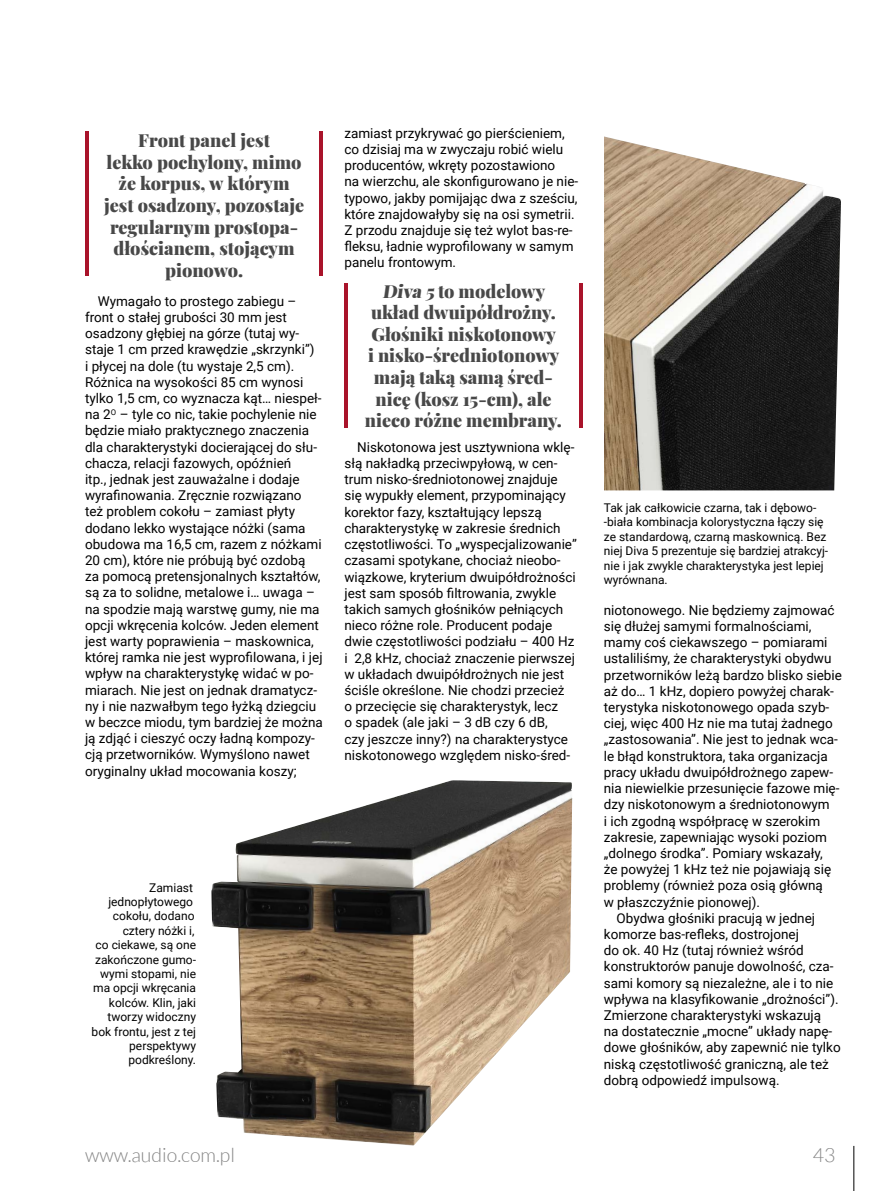
<style>
.page{position:relative;width:893px;height:1191px;background:#fff}
.page>*{position:absolute;margin:0;border:0;box-sizing:border-box;transform-origin:0 0}
.t1{font:300 19.5px "Lato";color:#858585}
.t2{font:900 18px/21.6px "Playfair Display";color:#484848;text-align:center}
.t3{font:13.5px/16.2px "Roboto";color:#000}
.t4{font:12px/14.4px "Roboto";color:#000;text-align:right}
</style>
<div class="page">
<hr style="left:854px;top:1145px;width:1px;height:46px;background:#000">
<hr style="left:85px;top:131px;width:4px;height:144px;background:#a9132a">
<hr style="left:319px;top:131px;width:4px;height:144px;background:#a9132a">
<hr style="left:344px;top:283px;width:4px;height:144px;background:#a9132a">
<hr style="left:579px;top:283px;width:4px;height:144px;background:#a9132a">
<img style="left:604px;top:136px;width:237px;height:354px">
<img style="left:211px;top:780px;width:361px;height:365px">
<h2 class="t2" style="left:104px;top:128px;width:201px">Front panel jest<br>lekko pochylony, mimo że korpus, w którym jest osadzony, pozostaje regularnym prostopa&shy;dłościanem, stojącym pionowo.</h2>
<p class="t3" style="left:85px;top:292px;width:239px;text-indent:13px">Wymagało to prostego zabiegu – front o stałej grubości 30 mm jest osadzony głębiej na górze (tutaj wy&shy;staje 1 cm przed krawędzie „skrzynki”)<br>i płycej na dole (tu wystaje 2,5 cm).<br>Różnica na wysokości 85 cm wynosi tylko 1,5 cm, co wyznacza kąt… niespeł&shy;na 2<sup>O</sup> – tyle co nic, takie pochylenie nie będzie miało praktycznego znaczenia dla charakterystyki docierającej do słu&shy;chacza, relacji fazowych, opóźnień<br>itp., jednak jest zauważalne i dodaje wyrafinowania. Zręcznie rozwiązano też problem cokołu – zamiast płyty dodano lekko wystające nóżki (sama obudowa ma 16,5 cm, razem z nóżkami 20 cm), które nie próbują być ozdobą<br>za pomocą pretensjonalnych kształtów, są za to solidne, metalowe i… uwaga – na spodzie mają warstwę gumy, nie ma opcji wkręcenia kolców. Jeden element jest warty poprawienia – maskownica, której ramka nie jest wyprofilowana, i jej wpływ na charakterystykę widać w po&shy;miarach. Nie jest on jednak dramatycz&shy;ny i nie nazwałbym tego łyżką dziegciu w beczce miodu, tym bardziej że można ją zdjąć i cieszyć oczy ładną kompozy&shy;cją przetworników. Wymyślono nawet oryginalny układ mocowania koszy;</p>
<p class="t3" style="left:344px;top:124px;width:235px">zamiast przykrywać go pierścieniem, co dzisiaj ma w zwyczaju robić wielu producentów, wkręty pozostawiono<br>na wierzchu, ale skonfigurowano je nie&shy;typowo, jakby pomijając dwa z sześciu, które znajdowałyby się na osi symetrii.<br>Z przodu znajduje się też wylot bas-re&shy;fleksu, ładnie wyprofilowany w samym panelu frontowym.</p>
<h2 class="t2" style="left:365px;top:278px;width:199px">Diva 5 to modelowy układ dwuipółdrożny.<br>Głośniki niskotonowy<br>i nisko-średniotonowy mają taką samą śred&shy;nicę (kosz 15-cm), ale nieco różne membrany.</h2>
<p class="t3" style="left:344px;top:438px;width:234px;text-indent:13px">Niskotonowa jest usztywniona wklę&shy;słą nakładką przeciwpyłową, w cen&shy;trum nisko-średniotonowej znajduje się wypukły element, przypominający korektor fazy, kształtujący lepszą charakterystykę w zakresie średnich częstotliwości. To „wyspecjalizowanie” czasami spotykane, chociaż nieobo&shy;wiązkowe, kryterium dwuipółdrożności jest sam sposób filtrowania, zwykle takich samych głośników pełniących nieco różne role. Producent podaje dwie częstotliwości podziału – 400 Hz i 2,8 kHz, chociaż znaczenie pierwszej w układach dwuipółdrożnych nie jest ściśle określone. Nie chodzi przecież<br>o przecięcie się charakterystyk, lecz<br>o spadek (ale jaki – 3 dB czy 6 dB,<br>czy jeszcze inny?) na charakterystyce niskotonowego względem nisko-śred-</p>
<p class="t4" style="left:92px;top:879px;width:106px">Zamiast jednopłytowego cokołu, dodano cztery nóżki i,<br>co ciekawe, są one zakończone gumo&shy;wymi stopami, nie ma opcji wkręcania kolców. Klin, jaki tworzy widoczny bok frontu, jest z tej perspektywy podkreślony.</p>
<p class="t4" style="left:604px;top:500px;width:226px;text-align:left">Tak jak całkowicie czarna, tak i dębowo--biała kombinacja kolorystyczna łączy się ze standardową, czarną maskownicą. Bez niej Diva 5 prezentuje się bardziej atrakcyj&shy;nie i jak zwykle charakterystyka jest lepiej wyrównana.</p>
<p class="t3" style="left:604px;top:601px;width:232px">niotonowego. Nie będziemy zajmować</p>
<p class="t3" style="left:604px;top:617px;width:209px">się dłużej samymi formalnościami,</p>
<p class="t3" style="left:604px;top:634px;width:225px">mamy coś ciekawszego – pomiarami</p>
<p class="t3" style="left:604px;top:650px;width:229px">ustaliliśmy, że charakterystyki obydwu</p>
<p class="t3" style="left:604px;top:666px;width:240px">przetworników leżą bardzo blisko siebie</p>
<p class="t3" style="left:604px;top:682px;width:232px">aż do… 1 kHz, dopiero powyżej charak-</p>
<p class="t3" style="left:604px;top:698px;width:227px">terystyka niskotonowego opada szyb-</p>
<p class="t3" style="left:604px;top:715px;width:230px">ciej, więc 400 Hz nie ma tutaj żadnego</p>
<p class="t3" style="left:604px;top:731px;width:236px">„zastosowania”. Nie jest to jednak wca-</p>
<p class="t3" style="left:604px;top:747px;width:225px">le błąd konstruktora, taka organizacja</p>
<p class="t3" style="left:604px;top:763px;width:231px">pracy układu dwuipółdrożnego zapew-</p>
<p class="t3" style="left:604px;top:779px;width:237px">nia niewielkie przesunięcie fazowe mię-</p>
<p class="t3" style="left:604px;top:796px;width:227px">dzy niskotonowym a średniotonowym</p>
<p class="t3" style="left:604px;top:812px;width:218px">i ich zgodną współpracę w szerokim</p>
<p class="t3" style="left:604px;top:828px;width:225px">zakresie, zapewniając wysoki poziom</p>
<p class="t3" style="left:604px;top:844px;width:220px">„dolnego środka”. Pomiary wskazały,</p>
<p class="t3" style="left:604px;top:860px;width:229px">że powyżej 1 kHz też nie pojawiają się</p>
<p class="t3" style="left:604px;top:877px;width:221px">problemy (również poza osią główną</p>
<p class="t3" style="left:604px;top:893px;width:158px">w płaszczyźnie pionowej).</p>
<p class="t3" style="left:617px;top:909px;width:200px">Obydwa głośniki pracują w jednej</p>
<p class="t3" style="left:604px;top:925px;width:197px">komorze bas-refleks, dostrojonej</p>
<p class="t3" style="left:604px;top:941px;width:202px">do ok. 40 Hz (tutaj również wśród</p>
<p class="t3" style="left:604px;top:958px;width:231px">konstruktorów panuje dowolność, cza-</p>
<p class="t3" style="left:604px;top:974px;width:231px">sami komory są niezależne, ale i to nie</p>
<p class="t3" style="left:604px;top:990px;width:236px">wpływa na klasyfikowanie „drożności”).</p>
<p class="t3" style="left:604px;top:1006px;width:219px">Zmierzone charakterystyki wskazują</p>
<p class="t3" style="left:604px;top:1022px;width:230px">na dostatecznie „mocne” układy napę-</p>
<p class="t3" style="left:604px;top:1039px;width:238px">dowe głośników, aby zapewnić nie tylko</p>
<p class="t3" style="left:604px;top:1055px;width:227px">niską częstotliwość graniczną, ale też</p>
<p class="t3" style="left:604px;top:1071px;width:177px">dobrą odpowiedź impulsową.</p>
<h1 class="t1" style="left:85px;top:1144px;width:151px">www.audio.com.pl</h1>
<h1 class="t1" style="left:813px;top:1144px;width:24px">43</h1>
</div>
